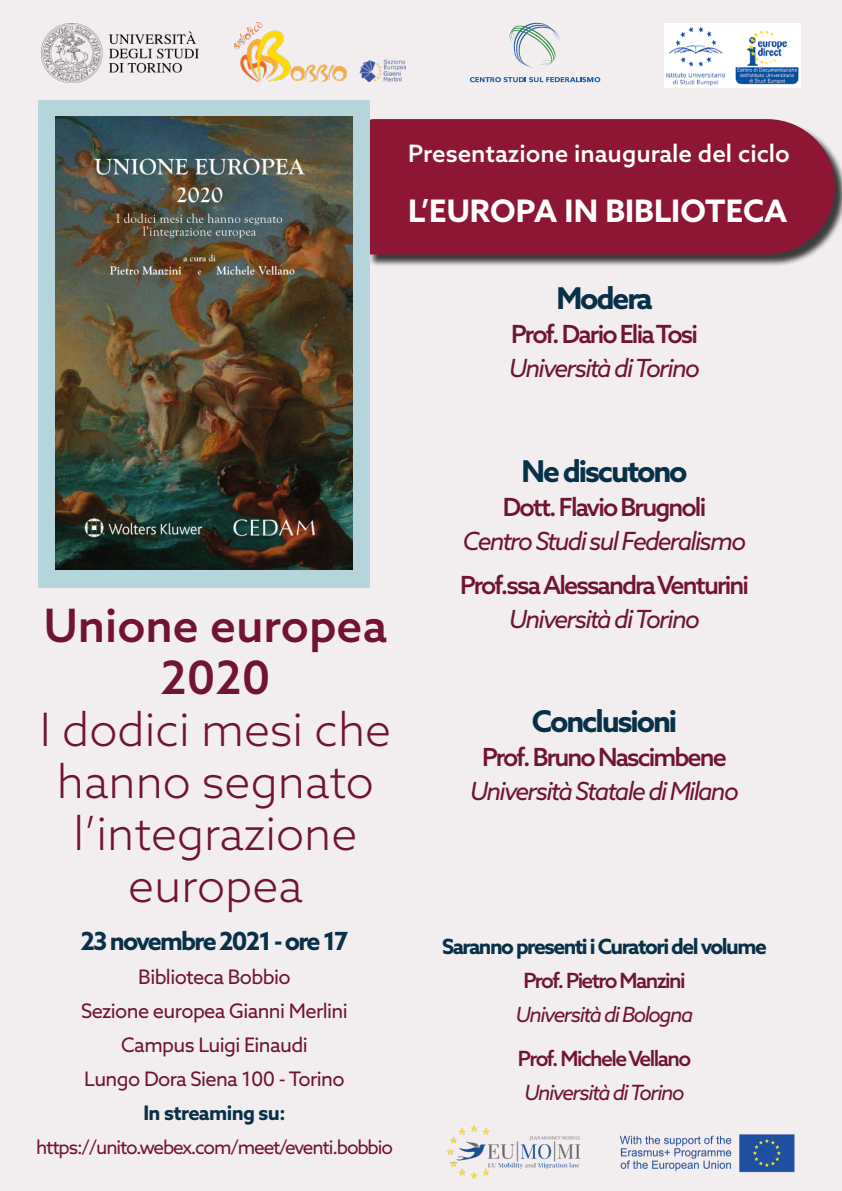
<style>
.page{position:relative;width:842px;height:1191px;background:#f2edef}
.page>*{position:absolute;margin:0;border:0;box-sizing:border-box;transform-origin:0 0}
.t1{font:300 46px/52px "Azo Sans";color:#701432;text-align:center}
.t2{font:500 46px/52px "Azo Sans";color:#701432;text-align:center}
.t3{font:700 31px "Azo Sans";color:#fff}
.t4{font:700 30px "Azo Sans";letter-spacing:-.07em;color:#083148}
.t5{font:italic 25px "Azo Sans";letter-spacing:-.07em;color:#701432}
.t6{font:500 25px "Azo Sans";letter-spacing:-.075em;color:#701432}
.t7{font:700 25px "Azo Sans";letter-spacing:-.07em;color:#083148}
.t8{font:500 24px "Azo Sans";color:#fff}
.t9{font:500 21px "Azo Sans";letter-spacing:-.075em;color:#701432}
.t10{font:italic 21px "Azo Sans";letter-spacing:-.07em;color:#701432}
.t11{font:700 21px "Azo Sans";letter-spacing:-.07em;color:#083148}
.t12{font:20px/34px "Azo Sans";letter-spacing:-.03em;color:#701332;text-align:center}
.t13{font:700 20px "Azo Sans";letter-spacing:-.03em;color:#083148}
.t14{font:19px "Azo Sans";letter-spacing:-.06em;color:#701332}
</style>
<div class="page">
<div style="left:368px;top:120px;width:474px;height:147px;background:#000;opacity:.75"></div>
<div style="left:370px;top:119px;width:465px;height:135px;background:#8e1635"></div>
<img style="left:664px;top:23px;width:136px;height:65px">
<svg style="left:509px;top:23px;width:51px;height:45px"></svg>
<svg style="left:470px;top:77px;width:130px;height:5px"></svg>
<img style="left:620px;top:1134px;width:175px;height:39px">
<img style="left:447px;top:1125px;width:134px;height:54px">
<img style="left:234px;top:23px;width:171px;height:58px">
<img style="left:42px;top:24px;width:156px;height:58px">
<div style="left:38px;top:100px;width:332px;height:487px;background:#b6d4dc"></div>
<img style="left:55px;top:117px;width:298px;height:452px">
<p class="t8" style="left:408px;top:138px;width:383px">Presentazione inaugurale del ciclo</p>
<p class="t3" style="left:408px;top:191px;width:381px">L’EUROPA IN BIBLIOTECA</p>
<p class="t4" style="left:556px;top:279px;width:98px">Modera</p>
<p class="t6" style="left:511px;top:318px;width:188px">Prof. Dario Elia Tosi</p>
<p class="t5" style="left:509px;top:352px;width:192px">Università di Torino</p>
<h1 class="t2" style="left:44px;top:598px;width:345px">Unione europea<br>2020</h1>
<h1 class="t1" style="left:40px;top:703px;width:353px">I dodici mesi che hanno segnato l’integrazione europea</h1>
<p class="t7" style="left:80px;top:924px;width:270px">23 novembre 2021 - ore 17</p>
<p class="t12" style="left:81px;top:959px;width:268px">Biblioteca Bobbio<br>Sezione europea Gianni Merlini<br>Campus Luigi Einaudi<br>Lungo Dora Siena 100 - Torino</p>
<p class="t13" style="left:143px;top:1099px;width:144px">In streaming su:</p>
<p class="t14" style="left:36px;top:1134px;width:358px">https://unito.webex.com/meet/eventi.bobbio</p>
<p class="t4" style="left:521px;top:451px;width:168px">Ne discutono</p>
<p class="t6" style="left:503px;top:490px;width:205px">Dott. Flavio Brugnoli</p>
<p class="t5" style="left:463px;top:524px;width:285px">Centro Studi sul Federalismo</p>
<p class="t6" style="left:460px;top:568px;width:291px">Prof.ssa Alessandra Venturini</p>
<p class="t5" style="left:509px;top:602px;width:192px">Università di Torino</p>
<p class="t4" style="left:532px;top:701px;width:147px">Conclusioni</p>
<p class="t6" style="left:482px;top:740px;width:247px">Prof. Bruno Nascimbene</p>
<p class="t5" style="left:470px;top:774px;width:270px">Università Statale di Milano</p>
<p class="t11" style="left:442px;top:932px;width:326px">Saranno presenti i Curatori del volume</p>
<p class="t9" style="left:523px;top:966px;width:164px">Prof. Pietro Manzini</p>
<p class="t10" style="left:516px;top:1000px;width:179px">Università di Bologna</p>
<p class="t9" style="left:518px;top:1044px;width:175px">Prof. Michele Vellano</p>
<p class="t10" style="left:524px;top:1078px;width:162px">Università di Torino</p>
</div>
